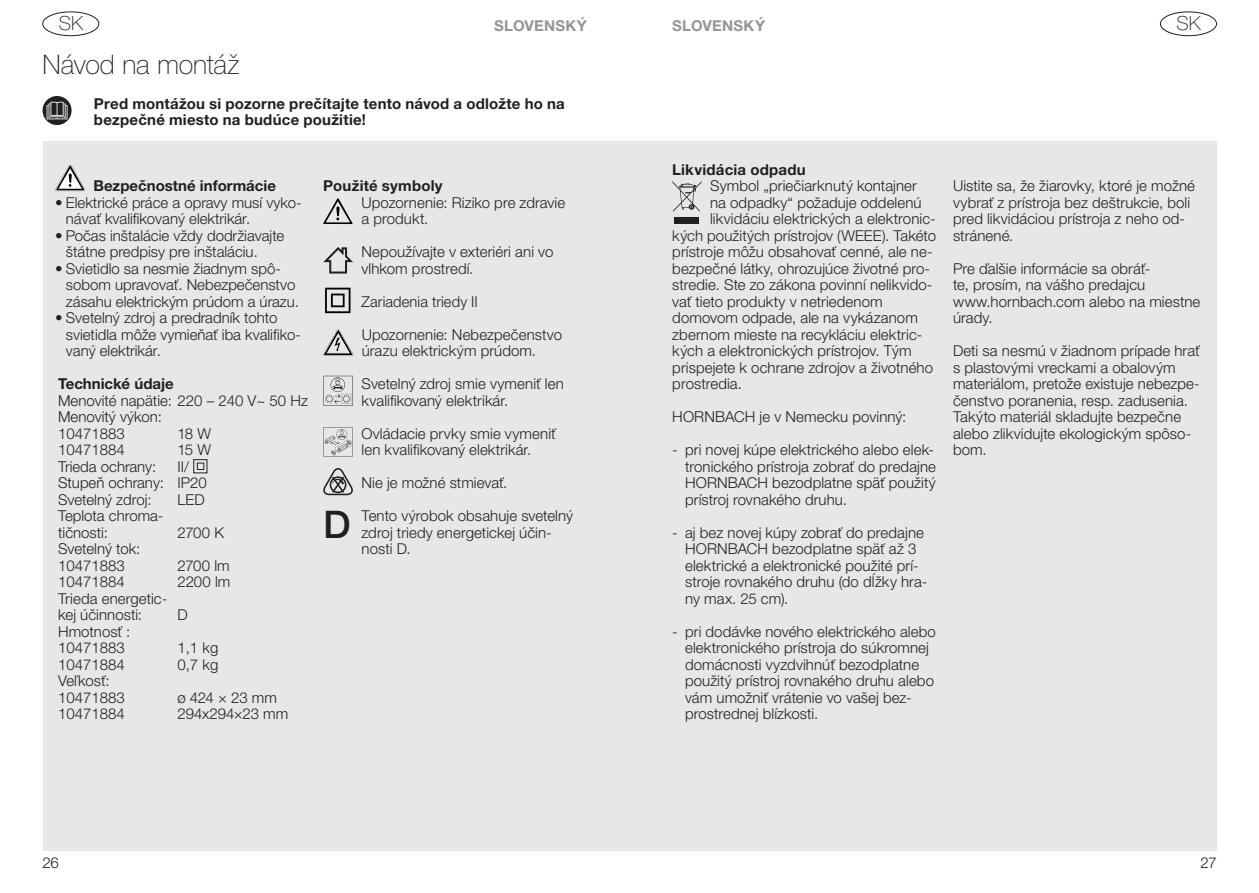
<style>
.page{position:relative;width:1259px;height:893px;background:#fff}
.page>*{position:absolute;margin:0;border:0;box-sizing:border-box;transform-origin:0 0}
.t1{font:500 38.1px "Helvetica Neue LTW1 G";color:#231f20}
.t2{font:100 27px "Helvetica Neue LTW1 G";letter-spacing:-.005em;color:#231f20}
.t3{font:100 19.5px "Helvetica Neue LTW1 G";color:#231f20}
.t4{font:300 15px/16.5px "Helvetica Neue LTW1 G";letter-spacing:.005em;color:#231f20}
.t5{font:700 15px/16.5px "Helvetica Neue LTW1 G";letter-spacing:.01em;color:#231f20}
.t6{font:700 15px "Helvetica Neue LTW1 G";letter-spacing:.015em;color:#939598}
.s1{font-weight:700}
</style>
<div class="page">
<div style="left:43px;top:12px;width:56px;height:24px;border:1px solid #231f20;border-radius:50%"></div>
<div style="left:43px;top:142px;width:586px;height:709px;background:#e6e7e9"></div>
<svg style="left:43px;top:96px;width:29px;height:29px"></svg>
<svg style="left:47px;top:102px;width:20px;height:17px"></svg>
<svg style="left:55px;top:165px;width:30px;height:26px"></svg>
<div style="left:193px;top:459px;width:14px;height:14px;border:1px solid #231f20"></div>
<div style="left:197px;top:463px;width:7px;height:7px;border:1px solid #231f20"></div>
<svg style="left:323px;top:198px;width:29px;height:26px"></svg>
<svg style="left:323px;top:247px;width:30px;height:27px"></svg>
<svg style="left:323px;top:330px;width:30px;height:26px"></svg>
<svg style="left:323px;top:376px;width:30px;height:30px"></svg>
<svg style="left:323px;top:427px;width:30px;height:30px"></svg>
<svg style="left:323px;top:468px;width:30px;height:27px"></svg>
<svg style="left:325px;top:288px;width:25px;height:25px"></svg>
<div style="left:1160px;top:12px;width:56px;height:24px;border:1px solid #231f20;border-radius:50%"></div>
<div style="left:630px;top:142px;width:586px;height:709px;background:#e6e7e9"></div>
<svg style="left:672px;top:181px;width:29px;height:31px"></svg>
<div style="left:674px;top:218px;width:25px;height:6px;background:#231f20"></div>
<p class="t3" style="left:59px;top:12px;width:26px">SK</p>
<p class="t6" style="left:494px;top:16px;width:94px">SLOVENSKÝ</p>
<p class="t2" style="left:43px;top:49px;width:198px">Návod na montáž</p>
<p class="t5" style="left:94px;top:95px;width:472px">Pred montážou si pozorne prečítajte tento návod a odložte ho na bezpečné miesto na budúce použitie!</p>
<p class="t5" style="left:94px;top:177px;width:184px">Bezpečnostné informácie</p>
<p class="t4" style="left:66px;top:194px;width:237px;text-indent:-11px">• Elektrické práce a opravy musí vyko&shy;návať kvalifikovaný elektrikár.</p>
<p class="t4" style="left:66px;top:227px;width:220px;text-indent:-11px">• Počas inštalácie vždy dodržiavajte štátne predpisy pre inštaláciu.</p>
<p class="t4" style="left:66px;top:260px;width:235px;text-indent:-11px">• Svietidlo sa nesmie žiadnym spô&shy;sobom upravovať. Nebezpečenstvo zásahu elektrickým prúdom a úrazu.</p>
<p class="t4" style="left:66px;top:309px;width:236px;text-indent:-11px">• Svetelný zdroj a predradník tohto svietidla môže vymieňať iba kvalifiko&shy;vaný elektrikár.</p>
<p class="t4" style="left:58px;top:375px;width:251px"><span class="s1">Technické údaje<br></span>Menovité napätie: 220 – 240 V~ 50 Hz<br>Menovitý výkon:<br>10471883</p>
<p class="t4" style="left:177px;top:425px;width:35px">18 W</p>
<p class="t4" style="left:58px;top:441px;width:68px">10471884</p>
<p class="t4" style="left:177px;top:441px;width:35px">15 W</p>
<p class="t4" style="left:58px;top:458px;width:100px">Trieda ochrany:</p>
<p class="t4" style="left:58px;top:458px;width:150px;text-indent:119px">II/<br>Stupeň ochrany: IP20<br>Svetelný zdroj:</p>
<p class="t4" style="left:177px;top:491px;width:29px">LED</p>
<p class="t4" style="left:58px;top:507px;width:107px">Teplota chroma&shy;tičnosti:</p>
<p class="t4" style="left:58px;top:540px;width:84px">Svetelný tok:<br>10471883</p>
<p class="t4" style="left:177px;top:524px;width:48px">2700 K</p>
<p class="t4" style="left:177px;top:557px;width:54px">2700 lm</p>
<p class="t4" style="left:58px;top:573px;width:68px">10471884</p>
<p class="t4" style="left:177px;top:573px;width:54px">2200 lm</p>
<p class="t4" style="left:58px;top:590px;width:111px">Trieda energetic&shy;kej účinnosti:</p>
<p class="t4" style="left:177px;top:606px;width:12px">D</p>
<p class="t4" style="left:58px;top:623px;width:74px">Hmotnosť :<br>10471883<br>10471884</p>
<p class="t4" style="left:58px;top:672px;width:68px">Veľkosť:<br>10471883</p>
<p class="t4" style="left:177px;top:639px;width:42px">1,1 kg<br>0,7 kg</p>
<p class="t4" style="left:177px;top:689px;width:101px">ø 424 × 23 mm</p>
<p class="t4" style="left:58px;top:705px;width:68px">10471884</p>
<p class="t4" style="left:177px;top:705px;width:112px">294x294×23 mm</p>
<p class="t4" style="left:361px;top:177px;width:205px;text-indent:-38px"><span class="s1">Použité symboly<br></span>Upozornenie: Riziko pre zdravie a produkt.</p>
<p class="t4" style="left:361px;top:243px;width:193px">Nepoužívajte v exteriéri ani vo vlhkom prostredí.</p>
<p class="t4" style="left:361px;top:293px;width:118px">Zariadenia triedy II</p>
<p class="t4" style="left:362px;top:326px;width:202px">Upozornenie: Nebezpečenstvo úrazu elektrickým prúdom.</p>
<p class="t4" style="left:361px;top:375px;width:204px">Svetelný zdroj smie vymeniť len kvalifikovaný elektrikár.</p>
<p class="t4" style="left:361px;top:425px;width:196px">Ovládacie prvky smie vymeniť len kvalifikovaný elektrikár.</p>
<p class="t4" style="left:361px;top:474px;width:147px">Nie je možné stmievať.</p>
<p class="t1" style="left:323px;top:501px;width:29px">D</p>
<p class="t4" style="left:361px;top:507px;width:213px">Tento výrobok obsahuje svetelný zdroj triedy energetickej účin&shy;nosti D.</p>
<p class="t4" style="left:43px;top:854px;width:18px">26</p>
<p class="t6" style="left:672px;top:16px;width:94px">SLOVENSKÝ</p>
<p class="t3" style="left:1176px;top:12px;width:26px">SK</p>
<p class="t5" style="left:672px;top:161px;width:135px">Likvidácia odpadu</p>
<p class="t4" style="left:710px;top:177px;width:208px">Symbol „priečiarknutý kontajner</p>
<p class="t4" style="left:710px;top:194px;width:213px">na odpadky“ požaduje oddelenú</p>
<p class="t4" style="left:710px;top:210px;width:227px">likvidáciu elektrických a elektronic-</p>
<p class="t4" style="left:672px;top:227px;width:265px">kých použitých prístrojov (WEEE). Takéto</p>
<p class="t4" style="left:672px;top:243px;width:262px">prístroje môžu obsahovať cenné, ale ne-</p>
<p class="t4" style="left:672px;top:260px;width:259px">bezpečné látky, ohrozujúce životné pro-</p>
<p class="t4" style="left:672px;top:276px;width:262px">stredie. Ste zo zákona povinní nelikvido-</p>
<p class="t4" style="left:672px;top:293px;width:212px">vať tieto produkty v netriedenom</p>
<p class="t4" style="left:672px;top:309px;width:247px">domovom odpade, ale na vykázanom</p>
<p class="t4" style="left:672px;top:326px;width:251px">zbernom mieste na recykláciu elektric-</p>
<p class="t4" style="left:672px;top:342px;width:241px">kých a elektronických prístrojov. Tým</p>
<p class="t4" style="left:672px;top:359px;width:262px">prispejete k ochrane zdrojov a životného</p>
<p class="t4" style="left:672px;top:375px;width:71px">prostredia.</p>
<p class="t4" style="left:672px;top:408px;width:236px">HORNBACH je v Nemecku povinný:</p>
<p class="t4" style="left:685px;top:441px;width:252px;text-indent:-13px">- pri novej kúpe elektrického alebo elek&shy;tronického prístroja zobrať do predajne HORNBACH bezodplatne späť použitý prístroj rovnakého druhu.</p>
<p class="t4" style="left:685px;top:524px;width:244px;text-indent:-13px">- aj bez novej kúpy zobrať do predajne<br>HORNBACH bezodplatne späť až 3 elektrické a elektronické použité prí&shy;stroje rovnakého druhu (do dĺžky hra&shy;ny max. 25 cm).</p>
<p class="t4" style="left:685px;top:623px;width:252px;text-indent:-13px">- pri dodávke nového elektrického alebo elektronického prístroja do súkromnej domácnosti vyzdvihnúť bezodplatne použitý prístroj rovnakého druhu alebo vám umožniť vrátenie vo vašej bez&shy;prostrednej blízkosti.</p>
<p class="t4" style="left:953px;top:177px;width:243px">Uistite sa, že žiarovky, ktoré je možné vybrať z prístroja bez deštrukcie, boli pred likvidáciou prístroja z neho od&shy;stránené.</p>
<p class="t4" style="left:953px;top:260px;width:249px">Pre ďalšie informácie sa obráť-<br>te, prosím, na vášho predajcu www.hornbach.com alebo na miestne úrady.</p>
<p class="t4" style="left:953px;top:342px;width:248px">Deti sa nesmú v žiadnom prípade hrať s plastovými vreckami a obalovým materiálom, pretože existuje nebezpe&shy;čenstvo poranenia, resp. zadusenia.<br>Takýto materiál skladujte bezpečne alebo zlikvidujte ekologickým spôso&shy;bom.</p>
<p class="t4" style="left:1200px;top:854px;width:18px">27</p>
</div>
